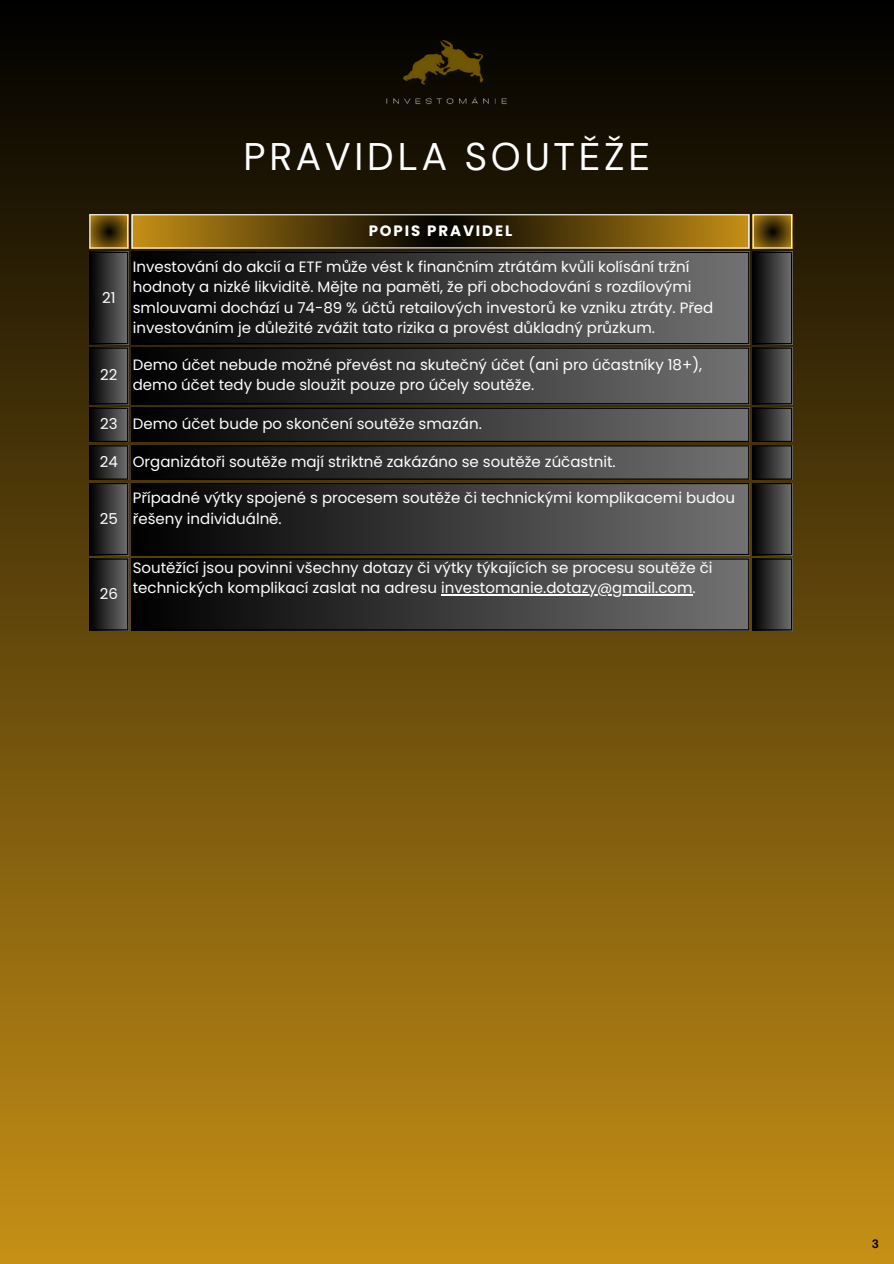
<style>
.page{position:relative;width:894px;height:1264px;background:#fff}
.page>*{position:absolute;margin:0;border:0;box-sizing:border-box;transform-origin:0 0}
.t1{font:38.25px "DM Sans";letter-spacing:.1em;color:#fff}
.t2{font:15px/20.2px "Poppins";color:#fff}
.t3{font:700 15px "Poppins";letter-spacing:.125em;color:#fff}
.t4{font:700 12px "DM Sans";color:#000}
</style>
<div class="page">
<div style="left:0;top:0;width:893px;height:1263px;background:linear-gradient(to bottom,#000102,#c69016)"></div>
<svg style="left:90px;top:215px;width:37px;height:32px"></svg>
<svg style="left:133px;top:215px;width:615px;height:32px;background:#64490d"></svg>
<svg style="left:753px;top:215px;width:37px;height:32px"></svg>
<div style="left:89px;top:252px;width:39px;height:92px;background:linear-gradient(to right,#000,#6f6f6f)"></div>
<div style="left:132px;top:252px;width:617px;height:92px;background:linear-gradient(to right,#000,#727272)"></div>
<div style="left:752px;top:252px;width:39px;height:92px;background:linear-gradient(to right,#000,#6c6c6c)"></div>
<div style="left:89px;top:347px;width:39px;height:57px;background:linear-gradient(to right,#000,#6f6f6f)"></div>
<div style="left:132px;top:347px;width:617px;height:57px;background:linear-gradient(to right,#000,#727272)"></div>
<div style="left:752px;top:347px;width:39px;height:57px;background:linear-gradient(to right,#000,#6c6c6c)"></div>
<div style="left:89px;top:408px;width:39px;height:34px;background:linear-gradient(to right,#000,#6e6e6e)"></div>
<div style="left:132px;top:408px;width:617px;height:34px;background:linear-gradient(to right,#000,#717171)"></div>
<div style="left:752px;top:408px;width:39px;height:34px;background:linear-gradient(to right,#000,#6b6b6b)"></div>
<div style="left:89px;top:445px;width:39px;height:34px;background:linear-gradient(to right,#000,#6f6f6f)"></div>
<div style="left:132px;top:445px;width:617px;height:34px;background:linear-gradient(to right,#000,#727272)"></div>
<div style="left:752px;top:445px;width:39px;height:34px;background:linear-gradient(to right,#000,#6c6c6c)"></div>
<div style="left:89px;top:483px;width:39px;height:72px;background:linear-gradient(to right,#000,#6f6f6f)"></div>
<div style="left:132px;top:483px;width:617px;height:72px;background:linear-gradient(to right,#000,#727272)"></div>
<div style="left:752px;top:483px;width:39px;height:72px;background:linear-gradient(to right,#000,#6c6c6c)"></div>
<div style="left:89px;top:558px;width:39px;height:72px;background:linear-gradient(to right,#000,#6f6f6f)"></div>
<div style="left:132px;top:558px;width:617px;height:72px;background:linear-gradient(to right,#000,#727272)"></div>
<div style="left:752px;top:558px;width:39px;height:72px;background:linear-gradient(to right,#000,#6c6c6c)"></div>
<hr style="left:441px;top:594px;width:251px;height:1px;background:#fff">
<hr style="left:89px;top:215px;width:1px;height:32px;background:#fff">
<hr style="left:127px;top:215px;width:1px;height:32px;background:#fff">
<hr style="left:89px;top:214px;width:39px;height:1px;background:#fff">
<hr style="left:89px;top:247px;width:39px;height:1px;background:#fff">
<hr style="left:132px;top:215px;width:1px;height:32px;background:#fff">
<hr style="left:748px;top:215px;width:1px;height:32px;background:#fff">
<hr style="left:132px;top:214px;width:617px;height:1px;background:#fff">
<hr style="left:132px;top:247px;width:617px;height:1px;background:#fff">
<hr style="left:752px;top:215px;width:1px;height:32px;background:#fff">
<hr style="left:790px;top:215px;width:1px;height:32px;background:#fff">
<hr style="left:752px;top:214px;width:39px;height:1px;background:#fff">
<hr style="left:752px;top:247px;width:39px;height:1px;background:#fff">
<hr style="left:89px;top:253px;width:1px;height:90px;background:#000">
<hr style="left:127px;top:253px;width:1px;height:90px;background:#000">
<hr style="left:89px;top:252px;width:39px;height:1px;background:#000">
<hr style="left:89px;top:343px;width:39px;height:1px;background:#000">
<hr style="left:132px;top:253px;width:1px;height:90px;background:#000">
<hr style="left:748px;top:253px;width:1px;height:90px;background:#000">
<hr style="left:132px;top:252px;width:617px;height:1px;background:#000">
<hr style="left:132px;top:343px;width:617px;height:1px;background:#000">
<hr style="left:752px;top:253px;width:1px;height:90px;background:#000">
<hr style="left:790px;top:253px;width:1px;height:90px;background:#000">
<hr style="left:752px;top:252px;width:39px;height:1px;background:#000">
<hr style="left:752px;top:343px;width:39px;height:1px;background:#000">
<hr style="left:89px;top:348px;width:1px;height:55px;background:#000">
<hr style="left:127px;top:348px;width:1px;height:55px;background:#000">
<hr style="left:89px;top:347px;width:39px;height:1px;background:#000">
<hr style="left:89px;top:403px;width:39px;height:1px;background:#000">
<hr style="left:132px;top:348px;width:1px;height:55px;background:#000">
<hr style="left:748px;top:348px;width:1px;height:55px;background:#000">
<hr style="left:132px;top:347px;width:617px;height:1px;background:#000">
<hr style="left:132px;top:403px;width:617px;height:1px;background:#000">
<hr style="left:752px;top:348px;width:1px;height:55px;background:#000">
<hr style="left:790px;top:348px;width:1px;height:55px;background:#000">
<hr style="left:752px;top:347px;width:39px;height:1px;background:#000">
<hr style="left:752px;top:403px;width:39px;height:1px;background:#000">
<hr style="left:89px;top:409px;width:1px;height:32px;background:#000">
<hr style="left:127px;top:409px;width:1px;height:32px;background:#000">
<hr style="left:89px;top:408px;width:39px;height:1px;background:#000">
<hr style="left:89px;top:441px;width:39px;height:1px;background:#000">
<hr style="left:132px;top:409px;width:1px;height:32px;background:#000">
<hr style="left:748px;top:409px;width:1px;height:32px;background:#000">
<hr style="left:132px;top:408px;width:617px;height:1px;background:#000">
<hr style="left:132px;top:441px;width:617px;height:1px;background:#000">
<hr style="left:752px;top:409px;width:1px;height:32px;background:#000">
<hr style="left:790px;top:409px;width:1px;height:32px;background:#000">
<hr style="left:752px;top:408px;width:39px;height:1px;background:#000">
<hr style="left:752px;top:441px;width:39px;height:1px;background:#000">
<hr style="left:89px;top:446px;width:1px;height:32px;background:#000">
<hr style="left:127px;top:446px;width:1px;height:32px;background:#000">
<hr style="left:89px;top:445px;width:39px;height:1px;background:#000">
<hr style="left:89px;top:478px;width:39px;height:1px;background:#000">
<hr style="left:132px;top:446px;width:1px;height:32px;background:#000">
<hr style="left:748px;top:446px;width:1px;height:32px;background:#000">
<hr style="left:132px;top:445px;width:617px;height:1px;background:#000">
<hr style="left:132px;top:478px;width:617px;height:1px;background:#000">
<hr style="left:752px;top:446px;width:1px;height:32px;background:#000">
<hr style="left:790px;top:446px;width:1px;height:32px;background:#000">
<hr style="left:752px;top:445px;width:39px;height:1px;background:#000">
<hr style="left:752px;top:478px;width:39px;height:1px;background:#000">
<hr style="left:89px;top:484px;width:1px;height:70px;background:#000">
<hr style="left:127px;top:484px;width:1px;height:70px;background:#000">
<hr style="left:89px;top:483px;width:39px;height:1px;background:#000">
<hr style="left:89px;top:554px;width:39px;height:1px;background:#000">
<hr style="left:132px;top:484px;width:1px;height:70px;background:#000">
<hr style="left:748px;top:484px;width:1px;height:70px;background:#000">
<hr style="left:132px;top:483px;width:617px;height:1px;background:#000">
<hr style="left:132px;top:554px;width:617px;height:1px;background:#000">
<hr style="left:752px;top:484px;width:1px;height:70px;background:#000">
<hr style="left:790px;top:484px;width:1px;height:70px;background:#000">
<hr style="left:752px;top:483px;width:39px;height:1px;background:#000">
<hr style="left:752px;top:554px;width:39px;height:1px;background:#000">
<hr style="left:89px;top:559px;width:1px;height:70px;background:#000">
<hr style="left:127px;top:559px;width:1px;height:70px;background:#000">
<hr style="left:89px;top:558px;width:39px;height:1px;background:#000">
<hr style="left:89px;top:629px;width:39px;height:1px;background:#000">
<hr style="left:132px;top:559px;width:1px;height:70px;background:#000">
<hr style="left:748px;top:559px;width:1px;height:70px;background:#000">
<hr style="left:132px;top:558px;width:617px;height:1px;background:#000">
<hr style="left:132px;top:629px;width:617px;height:1px;background:#000">
<hr style="left:752px;top:559px;width:1px;height:70px;background:#000">
<hr style="left:790px;top:559px;width:1px;height:70px;background:#000">
<hr style="left:752px;top:558px;width:39px;height:1px;background:#000">
<hr style="left:752px;top:629px;width:39px;height:1px;background:#000">
<img style="left:359px;top:0;width:175px;height:157px">
<p class="t1" style="left:243px;top:132px;width:408px">PRAVIDLA SOUTĚŽE</p>
<h1 class="t2" style="left:102px;top:287px;width:15px">21</h1>
<p class="t2" style="left:100px;top:365px;width:19px">22</p>
<p class="t3" style="left:368px;top:220px;width:145px">POPIS PRAVIDEL</p>
<p class="t2" style="left:133px;top:257px;width:582px">Investování do akcií a ETF může vést k finančním ztrátám kvůli kolísání tržní hodnoty a nizké likviditě. Mějte na paměti, že při obchodování s rozdílovými smlouvami dochází u 74-89 % účtů retailových investorů ke vzniku ztráty. Před investováním je důležité zvážit tato rizika a provést důkladný průzkum.</p>
<p class="t2" style="left:133px;top:354px;width:570px">Demo účet nebude možné převést na skutečný účet (ani pro účastníky 18+), demo účet tedy bude sloužit pouze pro účely soutěže.</p>
<p class="t2" style="left:100px;top:414px;width:19px">23</p>
<p class="t2" style="left:133px;top:414px;width:350px">Demo účet bude po skončení soutěže smazán.</p>
<p class="t2" style="left:100px;top:451px;width:20px">24</p>
<p class="t2" style="left:133px;top:451px;width:484px">Organizátoři soutěže mají striktně zakázáno se soutěže zúčastnit.</p>
<p class="t2" style="left:100px;top:508px;width:20px">25</p>
<p class="t2" style="left:100px;top:583px;width:20px">26</p>
<p class="t2" style="left:133px;top:488px;width:603px">Případné výtky spojené s procesem soutěže či technickými komplikacemi budou řešeny individuálně.</p>
<p class="t2" style="left:133px;top:557px;width:581px">Soutěžící jsou povinni všechny dotazy či výtky týkajících se procesu soutěže či technických komplikací zaslat na adresu investomanie.dotazy@gmail.com.</p>
<p class="t4" style="left:871px;top:1235px;width:9px">3</p>
</div>
